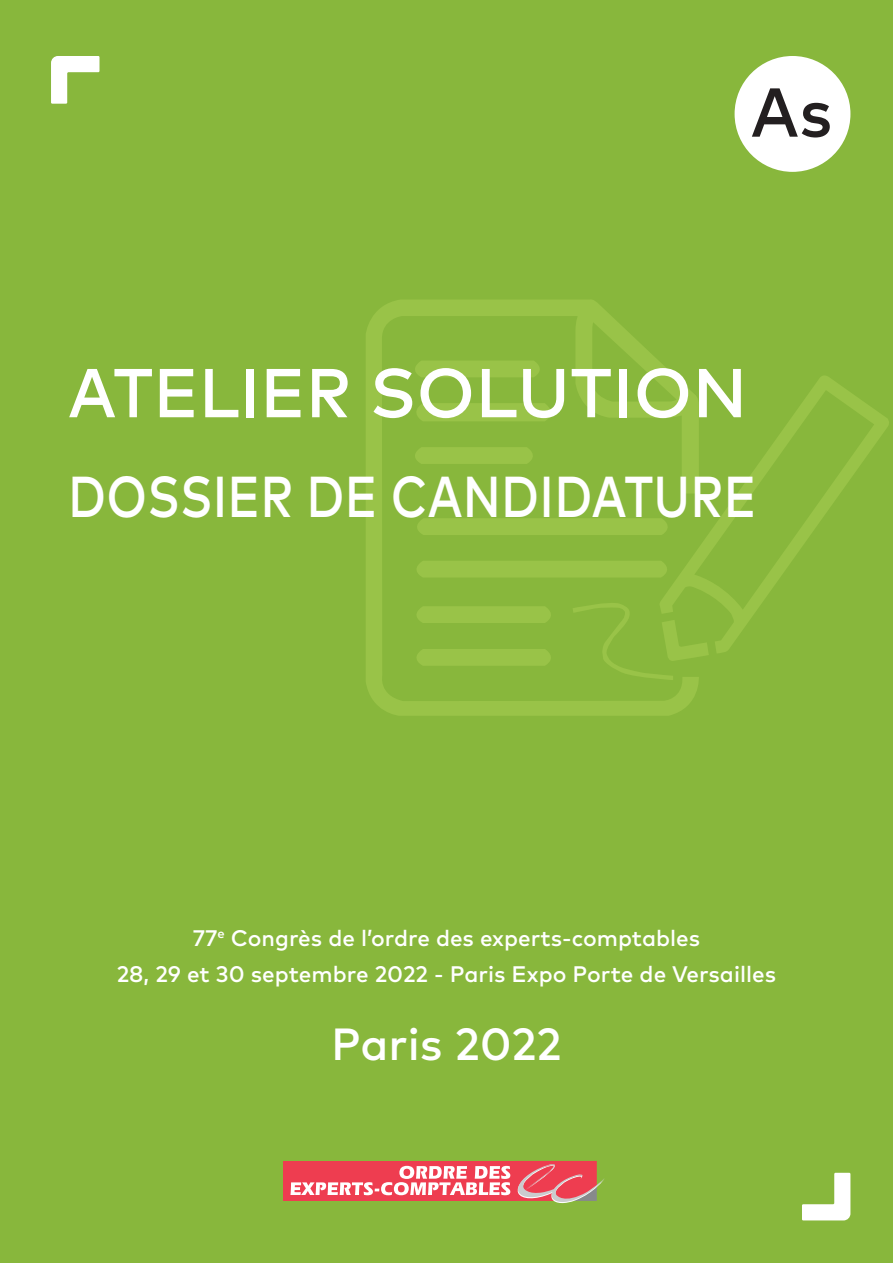
<style>
.page{position:relative;width:893px;height:1263px;background:#88b73c}
.page>*{position:absolute;margin:0;border:0;box-sizing:border-box;transform-origin:0 0}
.t1{font:500 69px "Mark Pro";letter-spacing:.005em;color:#fff;scale:.96 1}
.t2{font:500 69px "Mark Pro";color:#231f20;scale:.96 1}
.t3{font:500 57.6px "Mark Pro";letter-spacing:.005em;color:#fff;scale:.83 1}
.t4{font:500 45px "Mark Pro";color:#fff}
.t5{font:500 22.5px "Mark Pro";color:#fff}
</style>
<div class="page">
<div style="left:735px;top:56px;width:115px;height:116px;background:#fff;border-radius:50%"></div>
<svg style="left:51px;top:56px;width:49px;height:48px"></svg>
<div style="left:284px;top:1161px;width:232px;height:40px;background:#ee3d50"></div>
<svg style="left:290px;top:1161px;width:315px;height:42px"></svg>
<svg style="left:802px;top:1173px;width:48px;height:47px"></svg>
<svg style="left:366px;top:300px;width:333px;height:416px"></svg>
<svg style="left:407px;top:360px;width:140px;height:17px"></svg>
<svg style="left:408px;top:403px;width:150px;height:18px"></svg>
<svg style="left:407px;top:447px;width:133px;height:17px"></svg>
<div style="left:409px;top:518px;width:250px;height:17px;background:#99c348"></div>
<svg style="left:575px;top:315px;width:111px;height:103px"></svg>
<svg style="left:659px;top:372px;width:230px;height:254px"></svg>
<svg style="left:408px;top:561px;width:337px;height:119px"></svg>
<p class="t2" style="left:751px;top:60px;width:86px">As</p>
<p class="t1" style="left:68px;top:341px;width:709px">ATELIER SOLUTION</p>
<p class="t3" style="left:68px;top:453px;width:831px">DOSSIER DE CANDIDATURE</p>
<p class="t5" style="left:193px;top:921px;width:509px">77<sup>e</sup> Congrès de l’ordre des experts-comptables</p>
<p class="t5" style="left:117px;top:957px;width:661px">28, 29 et 30 septembre 2022 - Paris Expo Porte de Versailles</p>
<p class="t4" style="left:331px;top:1010px;width:232px">Paris 2022</p>
</div>
